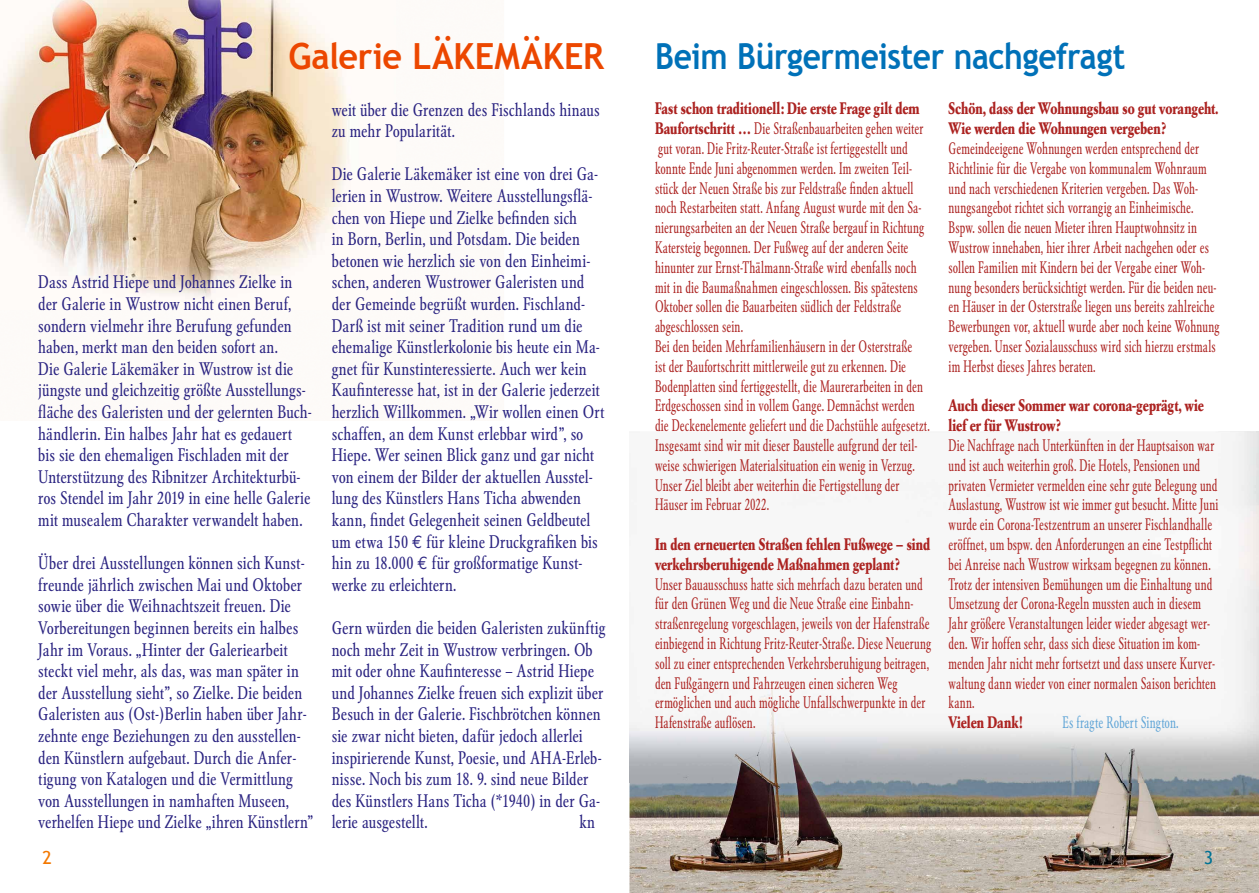
<style>
.page{position:relative;width:1259px;height:893px;background:#fff}
.page>*{position:absolute;margin:0;border:0;box-sizing:border-box;transform-origin:0 0}
.t1{font:700 36px "Trebuchet MS";letter-spacing:-.01em;color:#0071b8;scale:.88 1}
.t2{font:700 36px "Trebuchet MS";color:#ec4700;scale:.95 1}
.t3{font:condensed 18px/21.6px "Garamond BE";color:#2a2381;scale:.96 1}
.t4{font:18px "Trebuchet MS";color:#f37800}
.t5{font:18px "Trebuchet MS";color:#007294}
.t6{font:condensed 16.5px/19.8px "Garamond BE";letter-spacing:.005em;color:#ac2321;scale:.79 1}
.t7{font:700 16.5px/19.8px "Garamond BE";letter-spacing:.005em;color:#ac2321;scale:.79 1}
.t8{font:condensed 16.5px "Garamond BE";letter-spacing:.005em;color:#62a6d7;scale:.8 1}
.s1{font-weight:700;font-stretch:normal}
.s2{font-family:"Euro Mono";font-stretch:normal}
</style>
<div class="page">
<img style="left:0;top:0;width:350px;height:299px">
<img style="left:629px;top:782px;width:630px;height:111px">
<img style="left:629px;top:431px;width:630px;height:351px">
<h1 class="t2" style="left:289px;top:34px;width:333px">Galerie LÄKEMÄKER</h1>
<h1 class="t1" style="left:655px;top:34px;width:536px">Beim Bürgermeister nachgefragt</h1>
<p class="t7" style="left:948px;top:99px;width:343px">Schön, dass der Wohnungsbau so gut vorangeht.<br>Wie werden die Wohnungen vergeben?</p>
<p class="t6" style="left:948px;top:139px;width:345px">Gemeindeeigene Wohnungen werden entsprechend der Richtlinie für die Vergabe von kommunalem Wohnraum und nach verschiedenen Kriterien vergeben. Das Woh&shy;nungsangebot richtet sich vorrangig an Einheimische.<br>Bspw. sollen die neuen Mieter ihren Hauptwohnsitz in Wustrow innehaben, hier ihrer Arbeit nachgehen oder es sollen Familien mit Kindern bei der Vergabe einer Woh&shy;nung besonders berücksichtigt werden. Für die beiden neu&shy;en Häuser in der Osterstraße liegen uns bereits zahlreiche Bewerbungen vor, aktuell wurde aber noch keine Wohnung vergeben. Unser Sozialausschuss wird sich hierzu erstmals im Herbst dieses Jahres beraten.</p>
<p class="t7" style="left:948px;top:396px;width:325px">Auch dieser Sommer war corona-geprägt, wie lief er für Wustrow?</p>
<p class="t6" style="left:948px;top:436px;width:343px">Die Nachfrage nach Unterkünften in der Hauptsaison war und ist auch weiterhin groß. Die Hotels, Pensionen und privaten Vermieter vermelden eine sehr gute Belegung und Auslastung, Wustrow ist wie immer gut besucht. Mitte Juni wurde ein Corona-Testzentrum an unserer Fischlandhalle eröffnet, um bspw. den Anforderungen an eine Testpflicht bei Anreise nach Wustrow wirksam begegnen zu können.<br>Trotz der intensiven Bemühungen um die Einhaltung und Umsetzung der Corona-Regeln mussten auch in diesem Jahr größere Veranstaltungen leider wieder abgesagt wer&shy;den. Wir hoffen sehr, dass sich diese Situation im kom&shy;menden Jahr nicht mehr fortsetzt und dass unsere Kurver&shy;waltung dann wieder von einer normalen Saison berichten kann.</p>
<p class="t7" style="left:948px;top:713px;width:95px">Vielen Dank!</p>
<p class="t8" style="left:1062px;top:713px;width:147px">Es fragte Robert Sington.</p>
<p class="t6" style="left:655px;top:99px;width:349px"><span class="s1">Fast schon traditionell: Die erste Frage gilt dem Baufortschritt …</span> Die Straßenbauarbeiten gehen weiter gut voran. Die Fritz-Reuter-Straße ist fertiggestellt und konnte Ende Juni abgenommen werden. Im zweiten Teil&shy;stück der Neuen Straße bis zur Feldstraße finden aktuell noch Restarbeiten statt. Anfang August wurde mit den Sa&shy;nierungsarbeiten an der Neuen Straße bergauf in Richtung Katersteig begonnen. Der Fußweg auf der anderen Seite hinunter zur Ernst-Thälmann-Straße wird ebenfalls noch mit in die Baumaßnahmen eingeschlossen. Bis spätestens Oktober sollen die Bauarbeiten südlich der Feldstraße abgeschlossen sein.<br>Bei den beiden Mehrfamilienhäusern in der Osterstraße<br>ist der Baufortschritt mittlerweile gut zu erkennen. Die Bodenplatten sind fertiggestellt, die Maurerarbeiten in den Erdgeschossen sind in vollem Gange. Demnächst werden die Deckenelemente geliefert und die Dachstühle aufgesetzt.<br>Insgesamt sind wir mit dieser Baustelle aufgrund der teil&shy;weise schwierigen Materialsituation ein wenig in Verzug.<br>Unser Ziel bleibt aber weiterhin die Fertigstellung der Häuser im Februar 2022.</p>
<p class="t7" style="left:655px;top:534px;width:350px">In den erneuerten Straßen fehlen Fußwege – sind verkehrsberuhigende Maßnahmen geplant?</p>
<p class="t6" style="left:655px;top:574px;width:351px">Unser Bauausschuss hatte sich mehrfach dazu beraten und für den Grünen Weg und die Neue Straße eine Einbahn&shy;straßenregelung vorgeschlagen, jeweils von der Hafenstraße einbiegend in Richtung Fritz-Reuter-Straße. Diese Neuerung soll zu einer entsprechenden Verkehrsberuhigung beitragen, den Fußgängern und Fahrzeugen einen sicheren Weg ermöglichen und auch mögliche Unfallschwerpunkte in der Hafenstraße auflösen.</p>
<p class="t3" style="left:332px;top:99px;width:281px">weit über die Grenzen des Fischlands hinaus zu mehr Popularität.</p>
<p class="t3" style="left:332px;top:164px;width:285px">Die Galerie Läkemäker ist eine von drei Ga&shy;lerien in Wustrow. Weitere Ausstellungsflä&shy;chen von Hiepe und Zielke befinden sich<br>in Born, Berlin, und Potsdam. Die beiden betonen wie herzlich sie von den Einheimi&shy;schen, anderen Wustrower Galeristen und der Gemeinde begrüßt wurden. Fischland-Darß ist mit seiner Tradition rund um die ehemalige Künstlerkolonie bis heute ein Ma&shy;gnet für Kunstinteressierte. Auch wer kein Kaufinteresse hat, ist in der Galerie jederzeit herzlich Willkommen. „Wir wollen einen Ort schaffen, an dem Kunst erlebbar wird”, so Hiepe. Wer seinen Blick ganz und gar nicht von einem der Bilder der aktuellen Ausstel&shy;lung des Künstlers Hans Ticha abwenden kann, findet Gelegenheit seinen Geldbeutel um etwa 150 <span class="s2">€</span> für kleine Druckgrafiken bis hin zu 18.000 <span class="s2">€</span> für großformatige Kunst&shy;werke zu erleichtern.</p>
<p class="t3" style="left:332px;top:617px;width:287px">Gern würden die beiden Galeristen zukünftig noch mehr Zeit in Wustrow verbringen. Ob mit oder ohne Kaufinteresse – Astrid Hiepe und Johannes Zielke freuen sich explizit über Besuch in der Galerie. Fischbrötchen können sie zwar nicht bieten, dafür jedoch allerlei inspirierende Kunst, Poesie, und AHA-Erleb&shy;nisse. Noch bis zum 18. 9. sind neue Bilder des Künstlers Hans Ticha (*1940) in der Ga&shy;lerie ausgestellt.</p>
<p class="t3" style="left:38px;top:272px;width:286px">Dass Astrid Hiepe und Johannes Zielke in der Galerie in Wustrow nicht einen Beruf, sondern vielmehr ihre Berufung gefunden haben, merkt man den beiden sofort an.<br>Die Galerie Läkemäker in Wustrow ist die jüngste und gleichzeitig größte Ausstellungs&shy;fläche des Galeristen und der gelernten Buch&shy;händlerin. Ein halbes Jahr hat es gedauert bis sie den ehemaligen Fischladen mit der Unterstützung des Ribnitzer Architekturbü&shy;ros Stendel im Jahr 2019 in eine helle Galerie mit musealem Charakter verwandelt haben.</p>
<p class="t3" style="left:38px;top:552px;width:288px">Über drei Ausstellungen können sich Kunst&shy;freunde jährlich zwischen Mai und Oktober sowie über die Weihnachtszeit freuen. Die Vorbereitungen beginnen bereits ein halbes Jahr im Voraus. „Hinter der Galeriearbeit steckt viel mehr, als das, was man später in der Ausstellung sieht”, so Zielke. Die beiden Galeristen aus (Ost-)Berlin haben über Jahr&shy;zehnte enge Beziehungen zu den ausstellen&shy;den Künstlern aufgebaut. Durch die Anfer&shy;tigung von Katalogen und die Vermittlung von Ausstellungen in namhaften Museen, verhelfen Hiepe und Zielke „ihren Künstlern”</p>
<p class="t3" style="left:579px;top:812px;width:18px">kn</p>
<p class="t4" style="left:43px;top:847px;width:11px">2</p>
<p class="t5" style="left:1203px;top:847px;width:11px">3</p>
</div>
